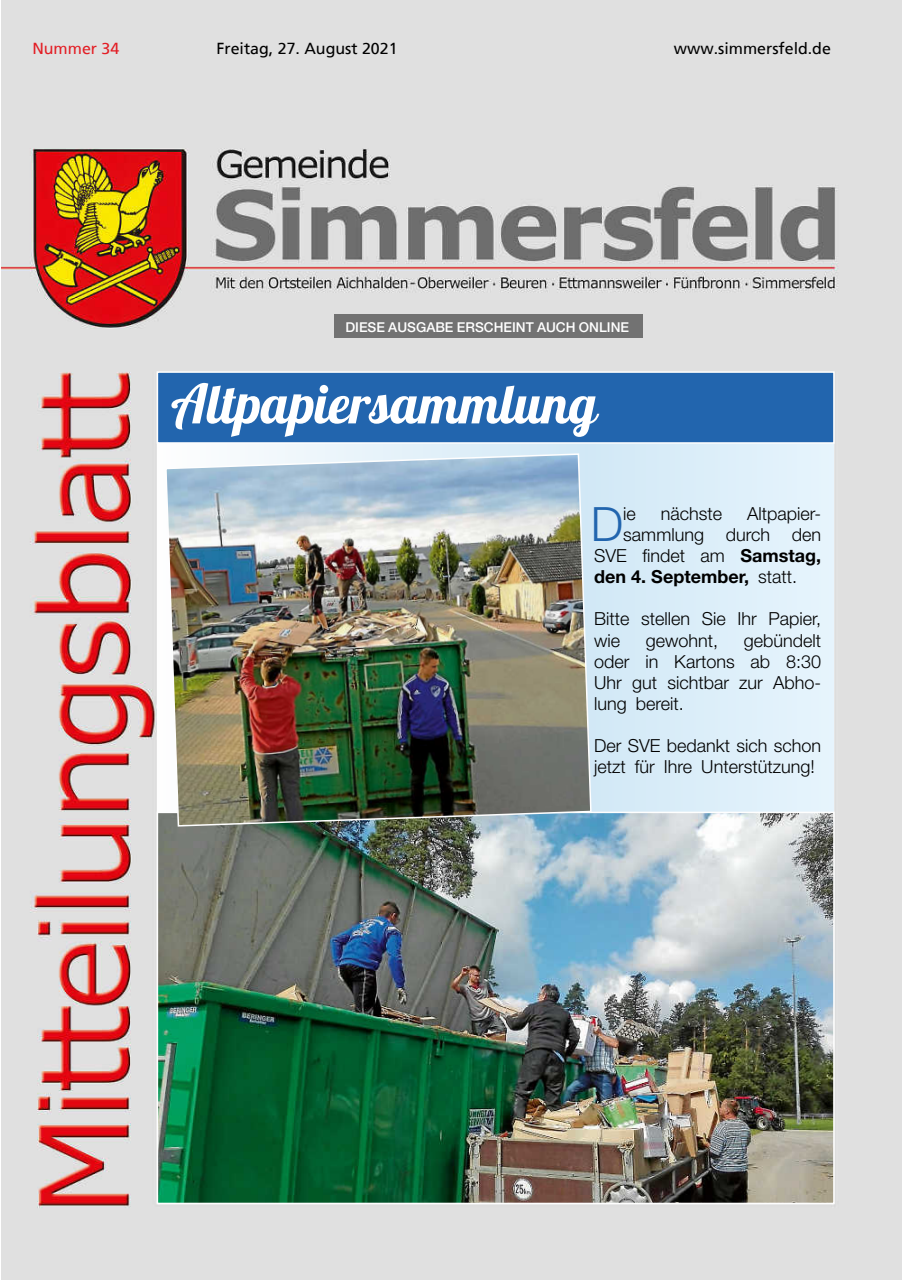
<style>
.page{position:relative;width:902px;height:1280px;background:#fff}
.page>*{position:absolute;margin:0;border:0;box-sizing:border-box;transform-origin:0 0}
.t1{font:54px "Lobster 1.4";color:#fff}
.t2{font:300 47.4px "Helvetica Neue";color:#2265ae}
.t3{font:300 18px/21px "Helvetica Neue";color:#000}
.t4{font:700 18px "Helvetica Neue";color:#000}
.t5{font:15.9px "Frutiger";color:#000}
.t6{font:15.9px "Frutiger";color:#e31e25}
.t7{font:500 13.65px "Helvetica Neue";color:#fff}
.s1{font-weight:700}
.s2{font-weight:300}
</style>
<div class="page">
<img style="left:2px;top:0;width:899px;height:1279px">
<div style="left:334px;top:315px;width:308px;height:23px;background:#727272"></div>
<svg style="left:157px;top:430px;width:676px;height:773px;background:#daebf5"></svg>
<img style="left:160px;top:815px;width:671px;height:386px">
<div style="left:157px;top:372px;width:676px;height:71px;background:#2265ae"></div>
<div style="left:157px;top:371px;width:677px;height:73px;border:2px solid #fefefe"></div>
<img style="left:164px;top:453px;width:428px;height:374px">
<p class="t6" style="left:32px;top:39px;width:88px">Nummer 34</p>
<p class="t5" style="left:673px;top:39px;width:158px">www.simmersfeld.de</p>
<p class="t5" style="left:216px;top:39px;width:182px">Freitag, 27. August 2021</p>
<p class="t7" style="left:345px;top:319px;width:285px">DIESE AUSGABE ERSCHEINT AUCH ONLINE</p>
<h1 class="t1" style="left:171px;top:369px;width:427px">Altpapiersammlung</h1>
<h2 class="t2" style="left:590px;top:495px;width:34px">D</h2>
<p class="t3" style="left:623px;top:503px;width:14px">ie</p>
<p class="t3" style="left:660px;top:503px;width:63px">nächste</p>
<p class="t3" style="left:747px;top:503px;width:76px">Altpapier-</p>
<p class="t3" style="left:623px;top:524px;width:199px">sammlung durch den</p>
<p class="t3" style="left:594px;top:545px;width:228px">SVE findet am <span class="s1">Samstag,</span></p>
<p class="t4" style="left:594px;top:566px;width:204px">den 4. September, <span class="s2">statt.</span></p>
<p class="t3" style="left:594px;top:608px;width:228px">Bitte stellen Sie Ihr Papier, wie</p>
<p class="t3" style="left:594px;top:629px;width:228px;text-align:justify;text-indent:149px">gebündelt oder in Kartons ab 8:30<br>Uhr gut sichtbar zur Abho&shy;lung bereit.</p>
<p class="t3" style="left:594px;top:734px;width:228px">Der SVE bedankt sich schon jetzt für Ihre Unterstützung!</p>
<p class="t3" style="left:645px;top:629px;width:74px">gewohnt,</p>
</div>
